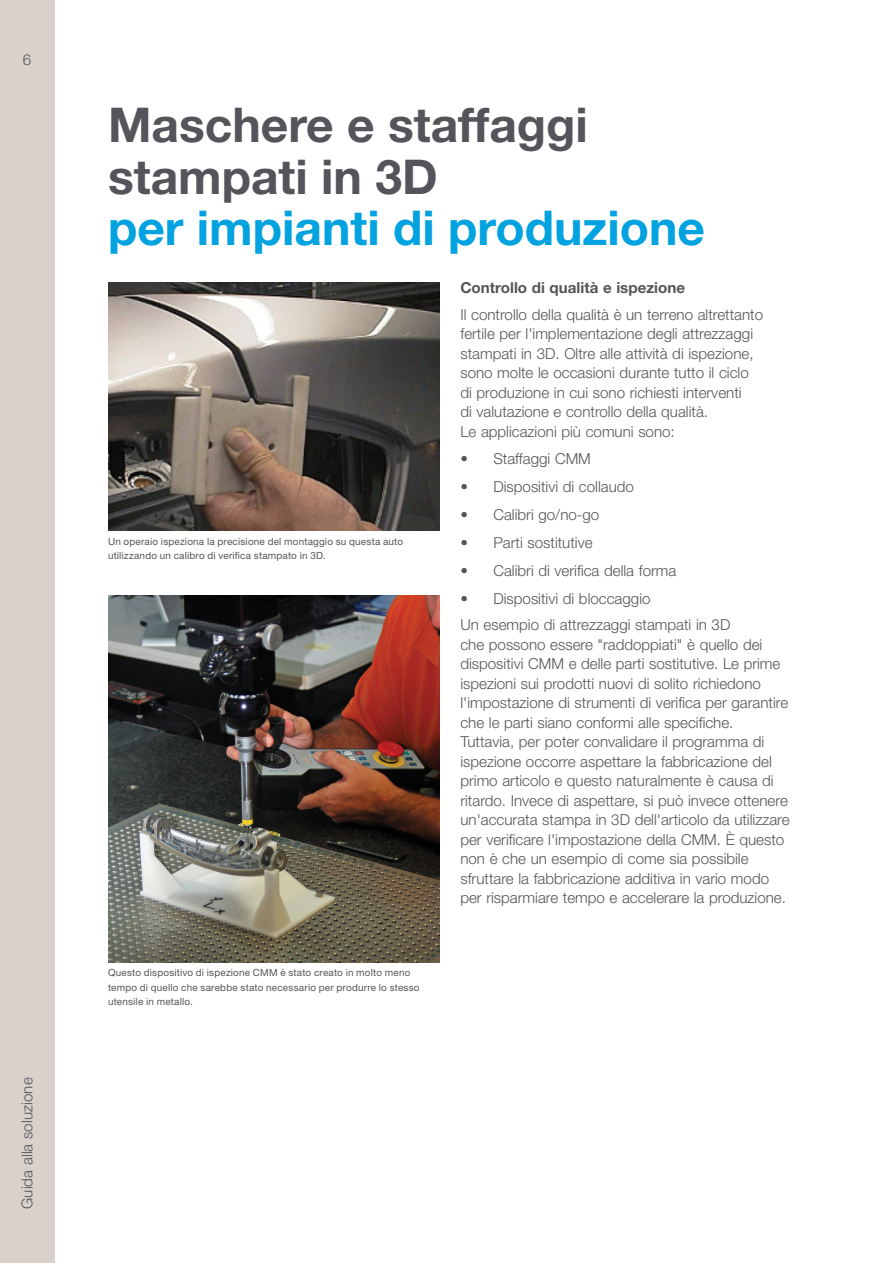
<style>
.page{position:relative;width:893px;height:1263px;background:#fff}
.page>*{position:absolute;margin:0;border:0;box-sizing:border-box;transform-origin:0 0}
.t1{font:700 48px/51.3px "Helvetica Neue LT Std";color:#54555a}
.t2{font:700 48px "Helvetica Neue LT Std";color:#00a2df}
.t3{font:300 15.15px/19.5px "Helvetica Neue LT Std";color:#54555a}
.t4{font:700 15.15px "Helvetica Neue LT Std";color:#54555a}
.t5{font:9.9px/14.2px "Helvetica Neue LT Std";letter-spacing:.02em;color:#54555a}
</style>
<div class="page">
<div style="left:0;top:0;width:54px;height:1263px;background:#dad1cb"></div>
<img style="left:108px;top:282px;width:332px;height:248px">
<img style="left:108px;top:595px;width:332px;height:367px">
<p class="t3" style="left:23px;top:49px;width:10px">6</p>
<p class="t3" style="left:17px;top:1209px;width:133px;rotate:-90deg">Guida alla soluzione</p>
<h1 class="t1" style="left:108px;top:98px;width:481px">Maschere e staffaggi stampati in 3D</h1>
<h1 class="t2" style="left:108px;top:198px;width:599px">per impianti di produzione</h1>
<p class="t4" style="left:460px;top:279px;width:226px">Controllo di qualità e ispezione</p>
<p class="t3" style="left:460px;top:304px;width:304px">Il controllo della qualità è un terreno altrettanto fertile per l'implementazione degli attrezzaggi stampati in 3D. Oltre alle attività di ispezione, sono molte le occasioni durante tutto il ciclo di produzione in cui sono richiesti interventi<br>di valutazione e controllo della qualità.<br>Le applicazioni più comuni sono:</p>
<p class="t3" style="left:460px;top:449px;width:132px">• Staffaggi CMM</p>
<p class="t3" style="left:460px;top:477px;width:175px">• Dispositivi di collaudo</p>
<p class="t3" style="left:460px;top:505px;width:140px">• Calibri go/no-go</p>
<p class="t3" style="left:460px;top:533px;width:134px">• Parti sostitutive</p>
<p class="t3" style="left:460px;top:561px;width:217px">• Calibri di verifica della forma</p>
<p class="t3" style="left:460px;top:585px;width:271px;line-height:26.2px">• Dispositivi di bloccaggio<br>Un esempio di attrezzaggi stampati in 3D</p>
<p class="t3" style="left:460px;top:634px;width:331px">che possono essere "raddoppiati" è quello dei dispositivi CMM e delle parti sostitutive. Le prime ispezioni sui prodotti nuovi di solito richiedono l'impostazione di strumenti di verifica per garantire che le parti siano conformi alle specifiche.<br>Tuttavia, per poter convalidare il programma di ispezione occorre aspettare la fabbricazione del primo articolo e questo naturalmente è causa di ritardo. Invece di aspettare, si può invece ottenere un'accurata stampa in 3D dell'articolo da utilizzare per verificare l'impostazione della CMM. È questo non è che un esempio di come sia possibile sfruttare la fabbricazione additiva in vario modo per risparmiare tempo e accelerare la produzione.</p>
<p class="t5" style="left:108px;top:534px;width:297px">Un operaio ispeziona la precisione del montaggio su questa auto utilizzando un calibro di verifica stampato in 3D.</p>
<p class="t5" style="left:108px;top:966px;width:313px">Questo dispositivo di ispezione CMM è stato creato in molto meno tempo di quello che sarebbe stato necessario per produrre lo stesso utensile in metallo.</p>
</div>
